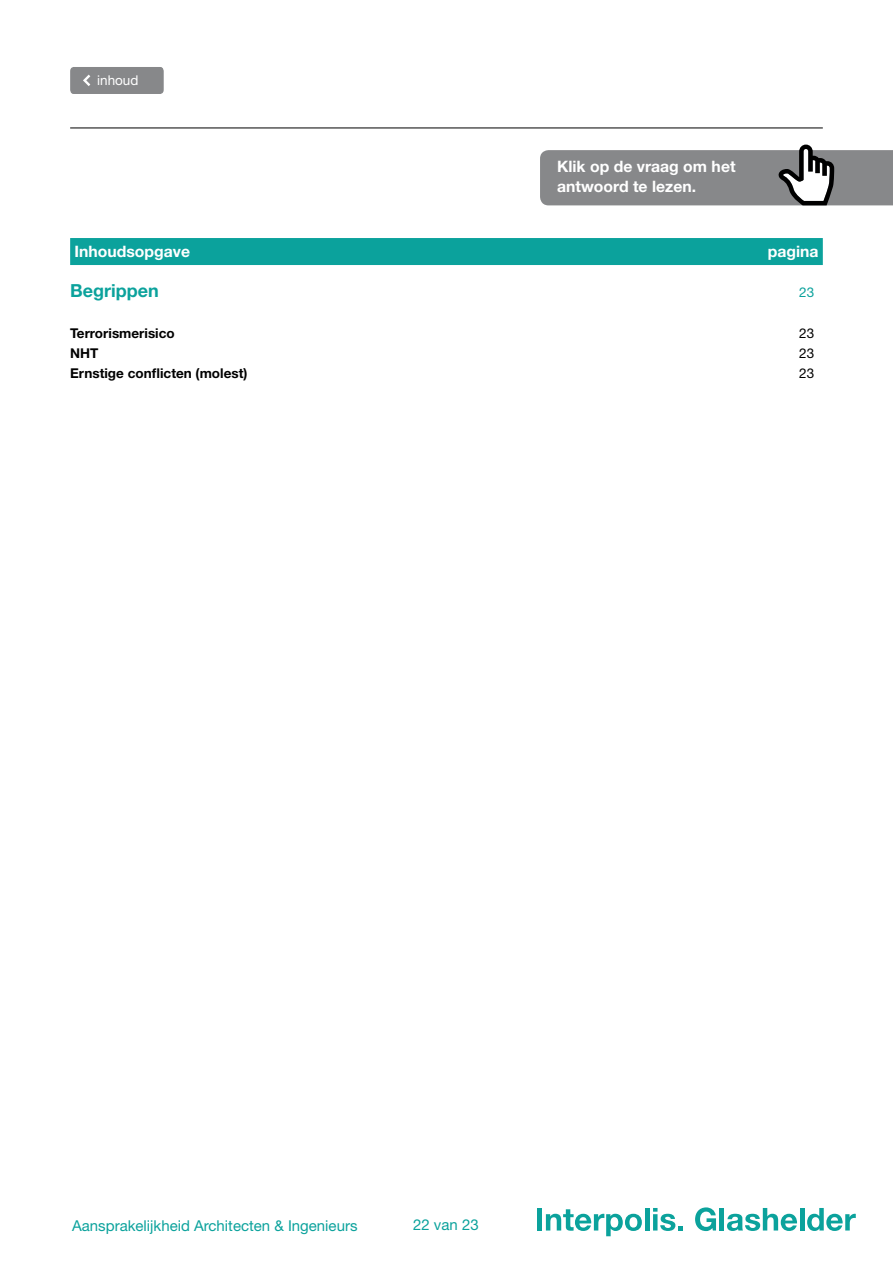
<style>
.page{position:relative;width:893px;height:1263px;background:#fff}
.page>*{position:absolute;margin:0;border:0;box-sizing:border-box;transform-origin:0 0}
.t1{font:700 18px "Helvetica Neue LT Std";color:#0ba29c}
.t2{font:700 15.75px/20.2px "Helvetica Neue LT Std";color:#fff}
.t3{font:15px "Helvetica Neue LT Std";color:#0ba29c}
.t4{font:700 13.5px "Helvetica Neue LT Std";color:#000}
.t5{font:13.5px "Helvetica Neue LT Std";color:#fff}
.t6{font:13.5px "Helvetica Neue LT Std";color:#000}
.t7{font:13.5px "Helvetica Neue LT Std";color:#0ba29c}
</style>
<div class="page">
<hr style="left:70px;top:128px;width:753px;height:1px;background:#000">
<div style="left:537px;top:1208px;width:5px;height:22px;background:#0ba29c"></div>
<svg style="left:546px;top:1209px;width:96px;height:27px"></svg>
<hr style="left:645px;top:1208px;width:4px;height:22px;background:#0ba29c">
<svg style="left:653px;top:1208px;width:30px;height:23px"></svg>
<svg style="left:695px;top:1207px;width:21px;height:24px"></svg>
<hr style="left:720px;top:1208px;width:4px;height:22px;background:#0ba29c">
<svg style="left:727px;top:1208px;width:70px;height:23px"></svg>
<hr style="left:800px;top:1208px;width:4px;height:22px;background:#0ba29c">
<svg style="left:807px;top:1208px;width:49px;height:23px"></svg>
<div style="left:70px;top:67px;width:94px;height:27px;background:#87888a"></div>
<svg style="left:540px;top:145px;width:353px;height:60px;background:#909193"></svg>
<div style="left:70px;top:238px;width:753px;height:27px;background:#0ba29c"></div>
<p class="t5" style="left:97px;top:72px;width:43px">inhoud</p>
<p class="t2" style="left:557px;top:156px;width:180px">Klik op de vraag om het antwoord te lezen.</p>
<p class="t2" style="left:74px;top:240px;width:117px">Inhoudsopgave</p>
<p class="t2" style="left:768px;top:240px;width:52px">pagina</p>
<p class="t1" style="left:70px;top:279px;width:90px">Begrippen</p>
<p class="t7" style="left:799px;top:284px;width:17px">23</p>
<p class="t4" style="left:70px;top:324px;width:106px">Terrorismerisico</p>
<p class="t6" style="left:799px;top:325px;width:17px">23</p>
<p class="t4" style="left:70px;top:345px;width:30px">NHT</p>
<p class="t6" style="left:799px;top:345px;width:17px">23</p>
<p class="t4" style="left:70px;top:365px;width:179px">Ernstige conflicten (molest)</p>
<p class="t6" style="left:799px;top:365px;width:17px">23</p>
<p class="t3" style="left:72px;top:1216px;width:287px">Aansprakelijkheid Architecten &amp; Ingenieurs</p>
<p class="t3" style="left:413px;top:1216px;width:67px">22 van 23</p>
</div>
